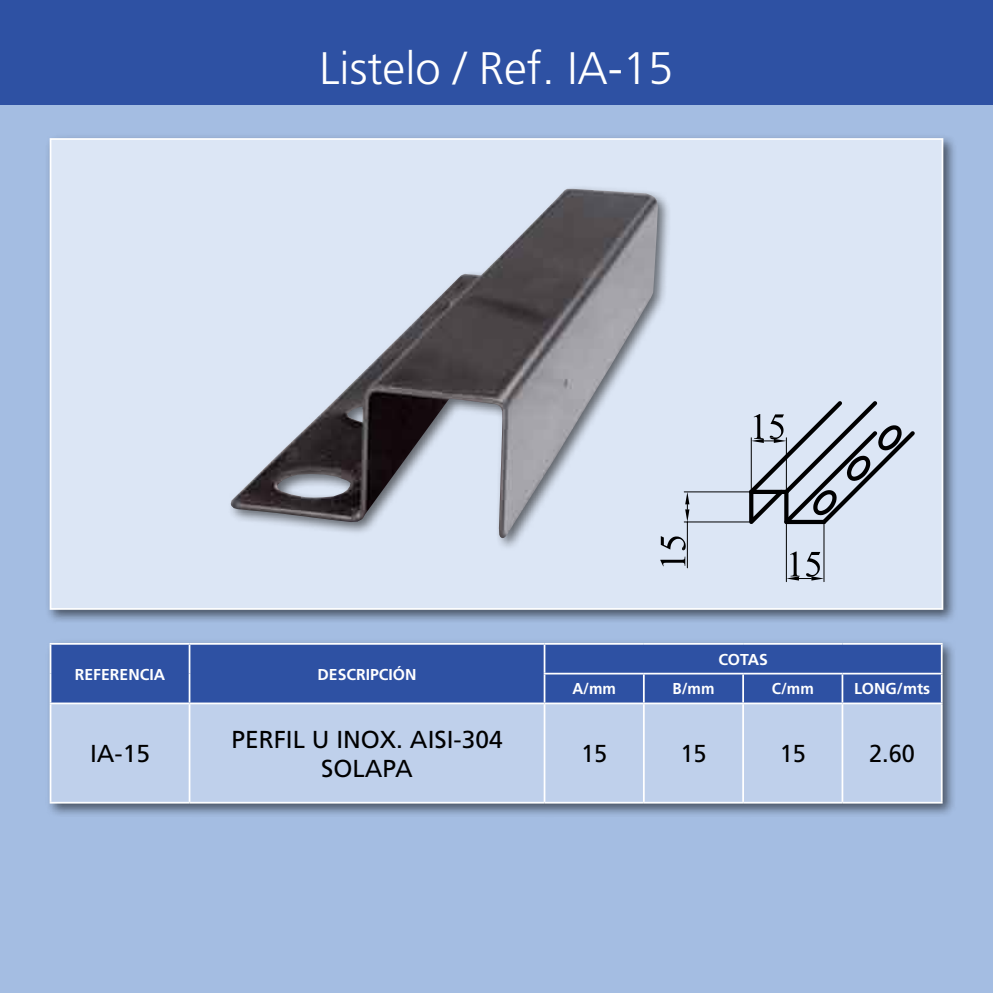
<style>
.page{position:relative;width:993px;height:993px;background:#fff}
.page>*{position:absolute;margin:0;border:0;box-sizing:border-box;transform-origin:0 0}
.t1{font:300 45.5px "Frutiger";color:#fff}
.t2{font:24.5px/29.4px "Frutiger";color:#000;text-align:center}
.t3{font:24.5px "Frutiger";color:#000;scale:.96 1}
.t4{font:700 15.75px "Frutiger";color:#fff}
.t5{font:700 15.75px "Frutiger";color:#fff;scale:.96 1}
</style>
<div class="page">
<div style="left:0;top:104px;width:992px;height:888px;background:#a4bde2"></div>
<div style="left:45px;top:133px;width:912px;height:490px;background:#000;opacity:.55"></div>
<div style="left:50px;top:139px;width:892px;height:469px;background:#dce6f5"></div>
<div style="left:227px;top:184px;width:445px;height:367px;background:#000;opacity:.55"></div>
<img style="left:231px;top:189px;width:426px;height:349px">
<div style="left:0;top:0;width:992px;height:104px;background:#2e51a3"></div>
<hr style="left:684px;top:491px;width:65px;height:1px;background:#000">
<hr style="left:684px;top:521px;width:65px;height:1px;background:#000">
<hr style="left:686px;top:522px;width:1px;height:45px;background:#000">
<svg style="left:685px;top:491px;width:4px;height:31px"></svg>
<svg style="left:660px;top:556px;width:25px;height:10px"></svg>
<svg style="left:660px;top:536px;width:25px;height:14px"></svg>
<hr style="left:785px;top:523px;width:1px;height:58px;background:#000">
<hr style="left:823px;top:523px;width:1px;height:58px;background:#000">
<svg style="left:786px;top:551px;width:37px;height:29px"></svg>
<svg style="left:745px;top:401px;width:170px;height:131px"></svg>
<div style="left:45px;top:638px;width:911px;height:179px;background:#000;opacity:.55"></div>
<div style="left:51px;top:644px;width:889px;height:58px;background:#2e51a3"></div>
<div style="left:51px;top:704px;width:889px;height:97px;background:#bfd0eb"></div>
<hr style="left:50px;top:642px;width:139px;height:2px;background:#fff">
<hr style="left:189px;top:642px;width:355px;height:2px;background:#fff">
<svg style="left:50px;top:644px;width:1px;height:58px"></svg>
<svg style="left:189px;top:644px;width:1px;height:58px"></svg>
<hr style="left:544px;top:642px;width:99px;height:2px;background:#fff">
<hr style="left:543px;top:644px;width:2px;height:28px;background:#fff">
<hr style="left:643px;top:642px;width:99px;height:2px;background:#fff">
<hr style="left:742px;top:642px;width:100px;height:2px;background:#fff">
<hr style="left:842px;top:642px;width:100px;height:2px;background:#fff">
<hr style="left:940px;top:644px;width:2px;height:28px;background:#fff">
<hr style="left:543px;top:672px;width:100px;height:2px;background:#fff">
<hr style="left:543px;top:674px;width:2px;height:28px;background:#fff">
<hr style="left:643px;top:672px;width:99px;height:2px;background:#fff">
<hr style="left:742px;top:672px;width:100px;height:2px;background:#fff">
<svg style="left:544px;top:673px;width:396px;height:29px;background:#395aa8"></svg>
<hr style="left:842px;top:672px;width:100px;height:2px;background:#fff">
<hr style="left:841px;top:674px;width:2px;height:28px;background:#fff">
<hr style="left:940px;top:674px;width:2px;height:28px;background:#fff">
<hr style="left:50px;top:702px;width:139px;height:2px;background:#fff">
<hr style="left:50px;top:704px;width:1px;height:97px;background:#fff">
<hr style="left:189px;top:702px;width:355px;height:2px;background:#fff">
<hr style="left:189px;top:704px;width:1px;height:97px;background:#fff">
<hr style="left:544px;top:702px;width:99px;height:2px;background:#fff">
<hr style="left:543px;top:704px;width:2px;height:97px;background:#fff">
<hr style="left:643px;top:702px;width:99px;height:2px;background:#fff">
<hr style="left:642px;top:704px;width:2px;height:97px;background:#fff">
<hr style="left:742px;top:702px;width:100px;height:2px;background:#fff">
<hr style="left:742px;top:704px;width:1px;height:97px;background:#fff">
<hr style="left:842px;top:702px;width:100px;height:2px;background:#fff">
<hr style="left:841px;top:704px;width:2px;height:97px;background:#fff">
<hr style="left:940px;top:704px;width:2px;height:97px;background:#fff">
<hr style="left:50px;top:801px;width:139px;height:2px;background:#fff">
<hr style="left:189px;top:801px;width:355px;height:2px;background:#fff">
<hr style="left:544px;top:801px;width:99px;height:2px;background:#fff">
<hr style="left:643px;top:801px;width:99px;height:2px;background:#fff">
<hr style="left:742px;top:801px;width:100px;height:2px;background:#fff">
<hr style="left:842px;top:801px;width:100px;height:2px;background:#fff">
<h1 class="t1" style="left:319px;top:43px;width:355px">Listelo / Ref. IA-15</h1>
<p class="t4" style="left:75px;top:664px;width:92px">REFERENCIA</p>
<p class="t4" style="left:317px;top:664px;width:100px">DESCRIPCIÓN</p>
<p class="t4" style="left:718px;top:649px;width:51px">COTAS</p>
<h2 class="t2" style="left:90px;top:739px;width:61px">IA-15</h2>
<h2 class="t2" style="left:231px;top:724px;width:272px">PERFIL U INOX. AISI-304<br>SOLAPA</h2>
<p class="t5" style="left:572px;top:679px;width:47px">A/mm</p>
<p class="t5" style="left:672px;top:679px;width:45px">B/mm</p>
<p class="t5" style="left:771px;top:679px;width:45px">C/mm</p>
<p class="t4" style="left:853px;top:679px;width:78px">LONG/mts</p>
<h2 class="t3" style="left:581px;top:739px;width:29px">15</h2>
<h2 class="t3" style="left:680px;top:739px;width:29px">15</h2>
<h2 class="t3" style="left:779px;top:739px;width:29px">15</h2>
<h2 class="t3" style="left:868px;top:739px;width:49px">2.60</h2>
</div>
